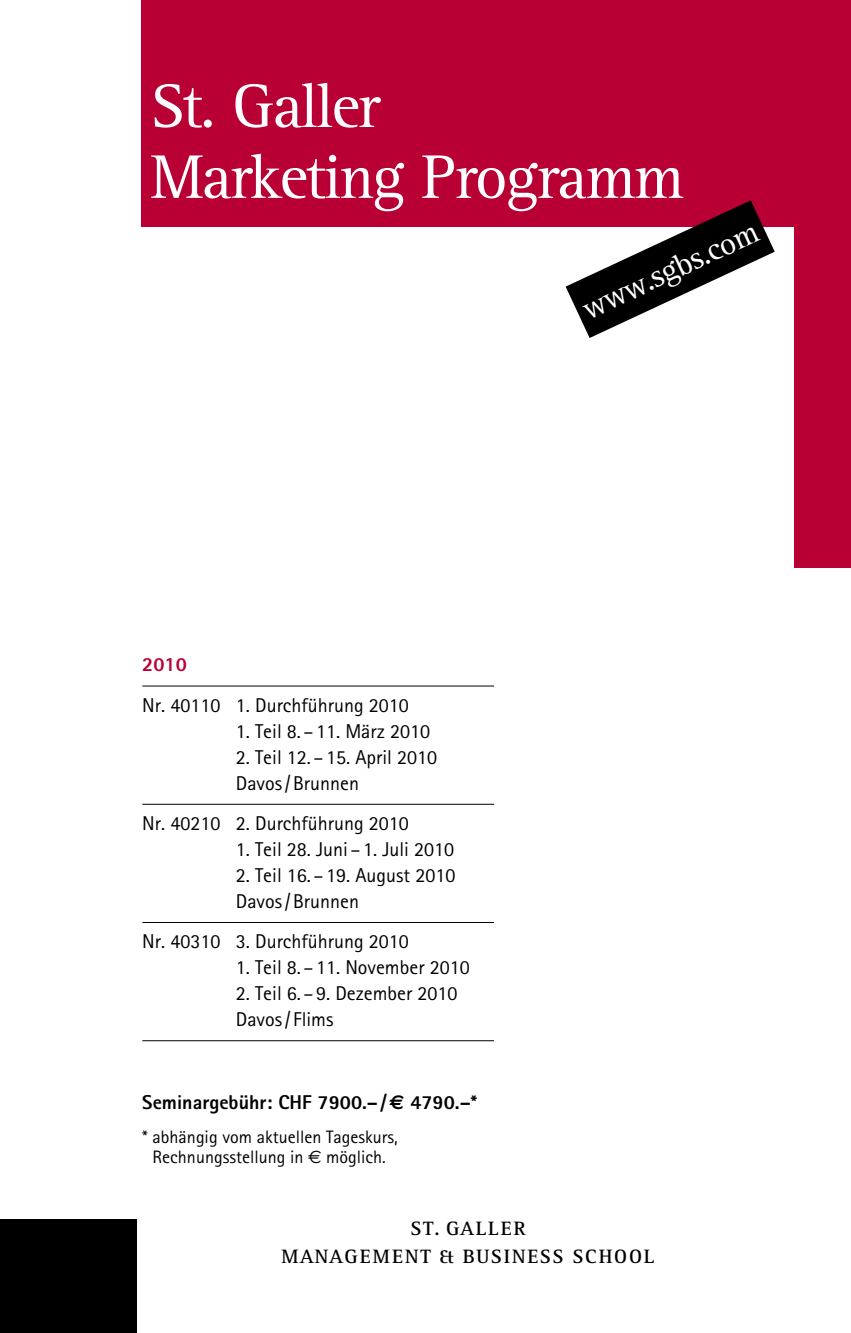
<style>
.page{position:relative;width:851px;height:1333px;background:#fff}
.page>*{position:absolute;margin:0;border:0;box-sizing:border-box;transform-origin:0 0}
.t1{font:63.6px/70.8px "Rotis Serif";letter-spacing:-.035em;color:#fff}
.t2{font:32px "Rotis Serif";color:#fff}
.t3{font:20px/26px "Rotis Sans Serif";color:#000}
.t4{font:700 20px/28.4px "Rotis Serif";letter-spacing:.085em;color:#000;text-align:center}
.t5{font:800 20px "Rotis Sans Serif";color:#000}
.t6{font:800 20px "Rotis Sans Serif";color:#b90035}
.t7{font:18px/20px "Rotis Sans Serif";color:#000;text-align:center}
.s1{font-family:"Euro Sans";font-weight:700}
.s2{font-family:"Euro Sans"}
</style>
<div class="page">
<div style="left:142px;top:0;width:708px;height:227px;background:#b90035"></div>
<div style="left:794px;top:227px;width:56px;height:340px;background:#b90035"></div>
<svg style="left:565px;top:200px;width:209px;height:138px"></svg>
<div style="left:0;top:1219px;width:136px;height:113px;background:#000"></div>
<hr style="left:142px;top:685px;width:352px;height:1px;background:#000">
<hr style="left:142px;top:803px;width:352px;height:1px;background:#000">
<hr style="left:142px;top:922px;width:352px;height:1px;background:#000">
<hr style="left:142px;top:1040px;width:352px;height:1px;background:#000">
<h1 class="t1" style="left:150px;top:72px;width:535px">St. Galler<br>Marketing Programm</h1>
<h2 class="t2" style="left:576px;top:293px;width:192px;rotate:-25deg">www.sgbs.com</h2>
<p class="t6" style="left:142px;top:652px;width:46px">2010</p>
<p class="t3" style="left:142px;top:691px;width:268px">Nr. 40110 1. Durchführung 2010</p>
<p class="t3" style="left:236px;top:717px;width:196px">1. Teil 8. – 11. März 2010</p>
<p class="t3" style="left:236px;top:743px;width:203px">2. Teil 12. – 15. April 2010<br>Davos / Brunnen</p>
<p class="t3" style="left:142px;top:810px;width:268px">Nr. 40210 2. Durchführung 2010</p>
<p class="t3" style="left:236px;top:836px;width:220px">1. Teil 28. Juni – 1. Juli 2010</p>
<p class="t3" style="left:236px;top:862px;width:221px">2. Teil 16. – 19. August 2010<br>Davos / Brunnen</p>
<p class="t3" style="left:142px;top:928px;width:268px">Nr. 40310 3. Durchführung 2010</p>
<p class="t3" style="left:236px;top:954px;width:235px">1. Teil 8. – 11. November 2010</p>
<p class="t3" style="left:236px;top:980px;width:223px">2. Teil 6. – 9. Dezember 2010<br>Davos / Flims</p>
<p class="t5" style="left:142px;top:1089px;width:336px">Seminargebühr: CHF 7900.– / <span class="s1">€</span> 4790.–*</p>
<p class="t7" style="left:142px;top:1126px;width:257px">* abhängig vom aktuellen Tageskurs,<br>Rechnungsstellung in <span class="s2">€</span> möglich.</p>
<p class="t4" style="left:281px;top:1214px;width:374px">ST. GALLER<br>MANAGEMENT &amp; BUSINESS SCHOOL</p>
</div>
